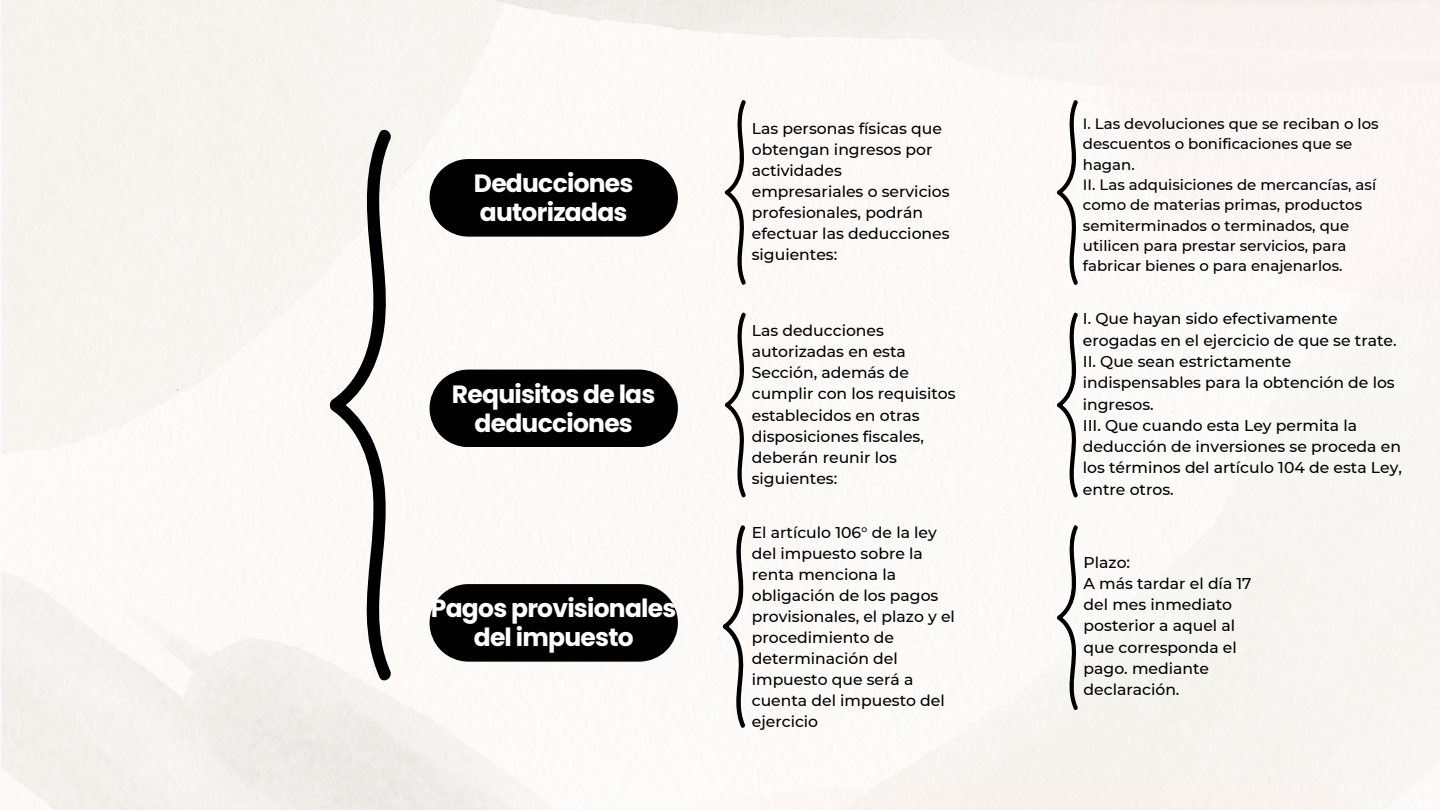
<style>
.page{position:relative;width:1440px;height:810px;background:#fff}
.page>*{position:absolute;margin:0;border:0;box-sizing:border-box;transform-origin:0 0}
.t1{font:700 25px/29.2px "Poppins";letter-spacing:-.03em;color:#fff;text-align:center}
.t2{font:500 15.6px/21.1px "Montserrat";color:#000}
.t3{font:500 14.9px/20.4px "Montserrat";color:#000}
</style>
<div class="page">
<svg style="left:430px;top:159px;width:248px;height:78px;background:#121111"></svg>
<div style="left:430px;top:370px;width:248px;height:77px;background:#000"></div>
<svg style="left:430px;top:584px;width:248px;height:78px;background:#121111"></svg>
<svg style="left:330px;top:126px;width:63px;height:558px"></svg>
<svg style="left:725px;top:99px;width:22px;height:187px"></svg>
<svg style="left:1057px;top:99px;width:22px;height:187px"></svg>
<svg style="left:725px;top:311px;width:22px;height:188px"></svg>
<svg style="left:1057px;top:311px;width:22px;height:188px"></svg>
<svg style="left:723px;top:524px;width:23px;height:205px"></svg>
<svg style="left:1057px;top:524px;width:22px;height:187px"></svg>
<p class="t1" style="left:474px;top:169px;width:161px;text-align:left">Deducciones autorizadas</p>
<p class="t1" style="left:452px;top:379px;width:205px">Requisitos de las deducciones</p>
<h1 class="t1" style="left:431px;top:594px;width:247px">Pagos provisionales del impuesto</h1>
<h1 class="t2" style="left:752px;top:118px;width:199px">Las personas físicas que obtengan ingresos por actividades empresariales o servicios profesionales, podrán efectuar las deducciones siguientes:</h1>
<h1 class="t3" style="left:1083px;top:113px;width:297px">I. Las devoluciones que se reciban o los descuentos o bonificaciones que se hagan.</h1>
<p class="t3" style="left:1083px;top:174px;width:295px">II. Las adquisiciones de mercancías, así como de materias primas, productos semiterminados o terminados, que utilicen para prestar servicios, para fabricar bienes o para enajenarlos.</p>
<p class="t2" style="left:1083px;top:308px;width:315px">I. Que hayan sido efectivamente erogadas en el ejercicio de que se trate.</p>
<p class="t2" style="left:1083px;top:351px;width:313px">II. Que sean estrictamente indispensables para la obtención de los ingresos.</p>
<p class="t2" style="left:1083px;top:415px;width:321px">III. Que cuando esta Ley permita la deducción de inversiones se proceda en los términos del artículo 104 de esta Ley, entre otros.</p>
<p class="t2" style="left:752px;top:320px;width:205px">Las deducciones autorizadas en esta<br>Sección, además de cumplir con los requisitos establecidos en otras disposiciones fiscales, deberán reunir los siguientes:</p>
<p class="t2" style="left:752px;top:521px;width:205px">El artículo 106° de la ley del impuesto sobre la renta menciona la obligación de los pagos provisionales, el plazo y el procedimiento de determinación del impuesto que será a cuenta del impuesto del ejercicio</p>
<p class="t2" style="left:1084px;top:551px;width:48px">Plazo:</p>
<p class="t2" style="left:1084px;top:573px;width:170px">A más tardar el día 17 del mes inmediato posterior a aquel al que corresponda el pago. mediante declaración.</p>
</div>
